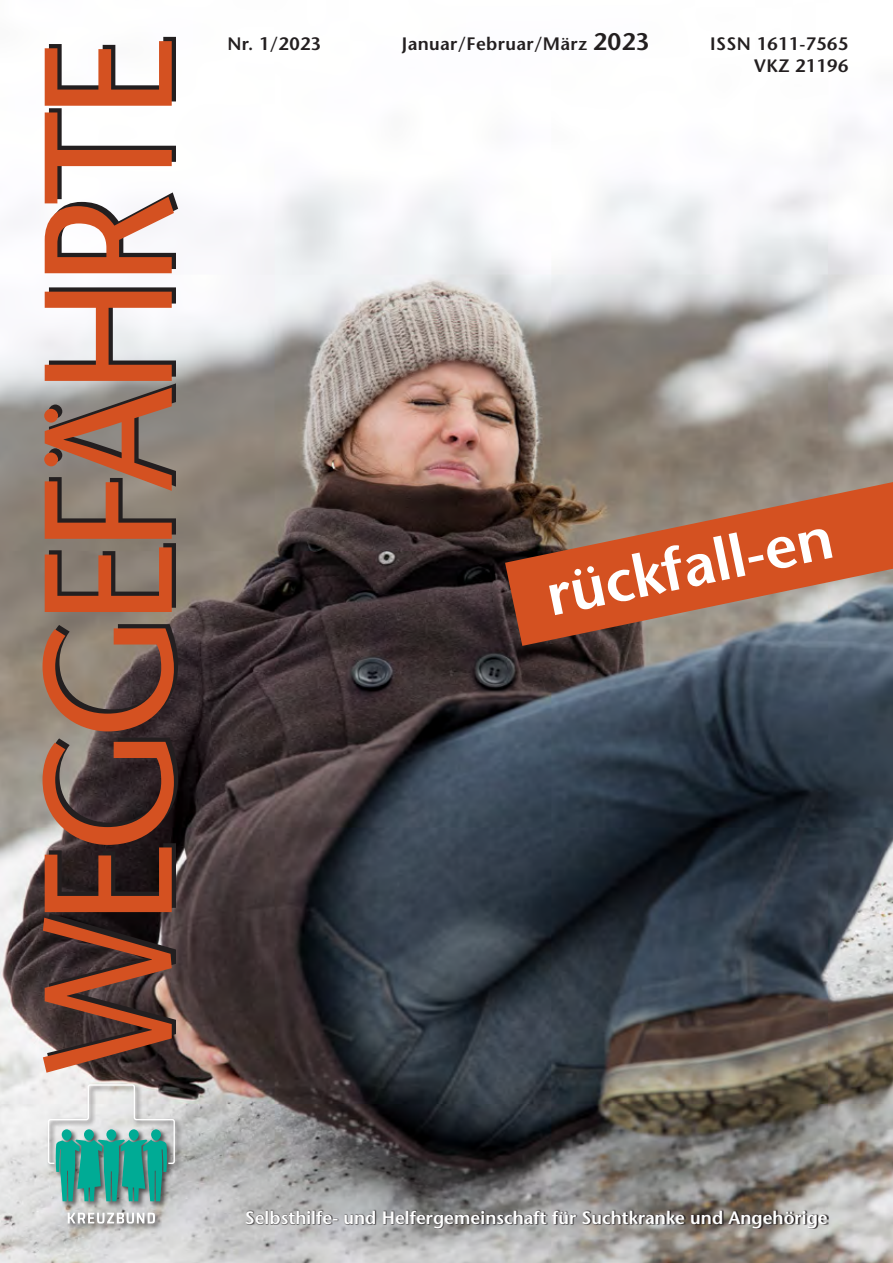
<style>
.page{position:relative;width:893px;height:1263px;background:#fff}
.page>*{position:absolute;margin:0;border:0;box-sizing:border-box;transform-origin:0 0}
._03_Grundschrift_Ein{font:600 60px "Stone Sans Std";color:#fff}
.t1{font:600 18px "Stone Sans Std";color:#fff}
.t2{font:600 18px "Stone Sans Std";letter-spacing:.02em;color:#231f20}
.s1{font-size:24px}
</style>
<div class="page">
<img style="left:0;top:36px;width:893px;height:1227px">
<svg style="left:43px;top:624px;width:135px;height:107px;background:#8d5d49"></svg>
<svg style="left:45px;top:287px;width:131px;height:325px;background:#ab7763"></svg>
<svg style="left:45px;top:37px;width:133px;height:236px"></svg>
<svg style="left:43px;top:737px;width:135px;height:336px;background:#6d3c2e"></svg>
<div style="left:44px;top:409px;width:14px;height:14px;background:#d45121;border-radius:50%"></div>
<div style="left:44px;top:452px;width:14px;height:14px;background:#d45121;border-radius:50%"></div>
<svg style="left:246px;top:1210px;width:582px;height:19px;background:#7c7978"></svg>
<svg style="left:505px;top:482px;width:388px;height:164px;background:#ab6448"></svg>
<div style="left:46px;top:1083px;width:136px;height:148px;background:#231f20;opacity:.75"></div>
<svg style="left:68px;top:1213px;width:87px;height:10px"></svg>
<svg style="left:48px;top:1084px;width:127px;height:117px;background:#81bcb4"></svg>
<p class="t2" style="left:227px;top:33px;width:95px">Nr. 1/2023</p>
<p class="t2" style="left:402px;top:33px;width:249px">Januar/Februar/März <span class="s1">2023</span></p>
<p class="t2" style="left:710px;top:33px;width:140px">ISSN 1611-7565</p>
<p class="t2" style="left:754px;top:55px;width:96px">VKZ 21196</p>
<p class="_03_Grundschrift_Ein" style="left:539px;top:561px;width:293px;rotate:-12deg">rückfall-en</p>
<p class="t1" style="left:245px;top:1206px;width:584px">Selbsthilfe- und Helfergemeinschaft für Suchtkranke und Angehörige</p>
</div>
